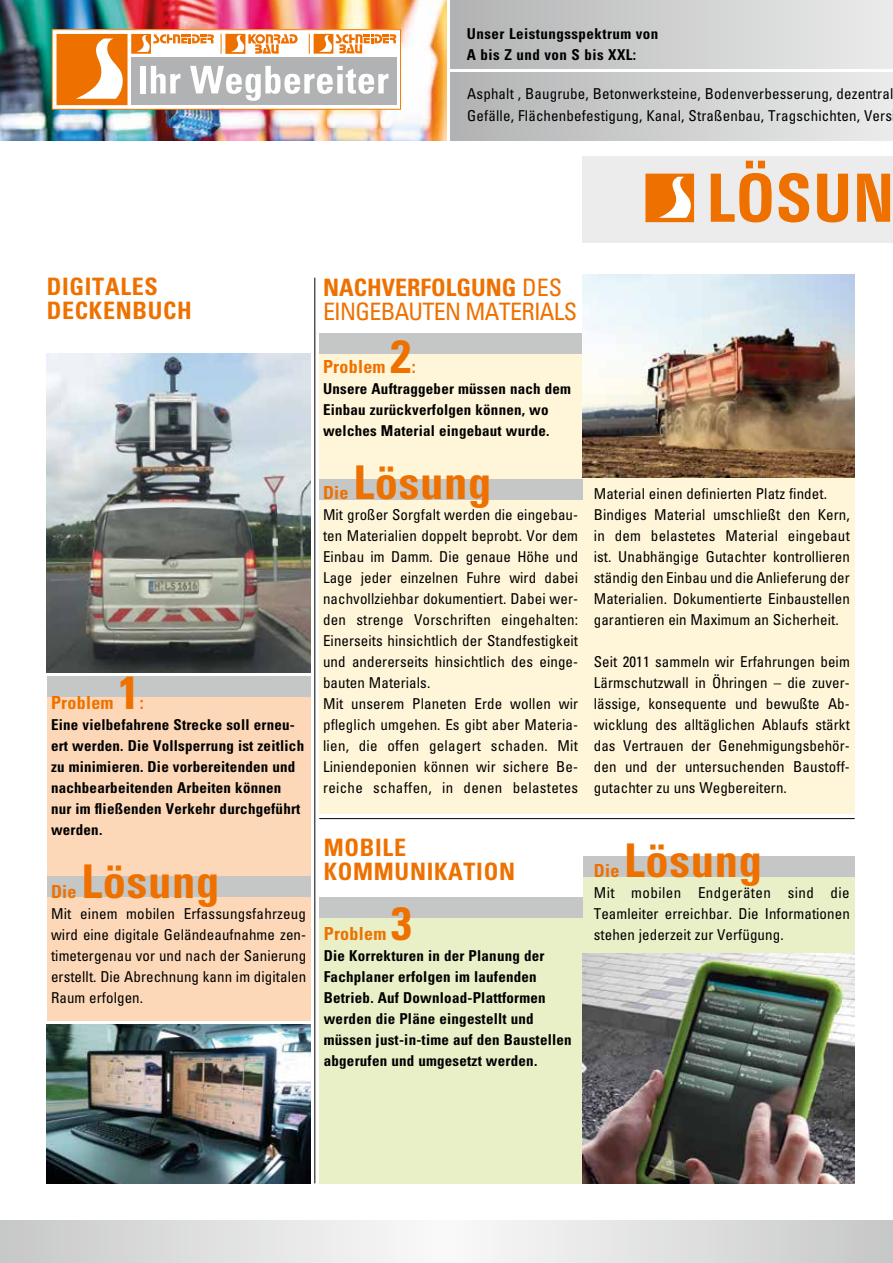
<style>
.page{position:relative;width:893px;height:1263px;background:#fff}
.page>*{position:absolute;margin:0;border:0;box-sizing:border-box;transform-origin:0 0}
.t1{font:700 condensed 72px "Unitus T";letter-spacing:.02em;color:#ee7100}
.t2{font:700 condensed 46.5px "Univers";letter-spacing:.015em;color:#ee7100}
.t3{font:700 condensed 24px/24px "Univers";letter-spacing:.03em;color:#ee7100}
.t4{font:condensed 24px/24px "Univers";letter-spacing:-.03em;color:#ee7100}
.t5{font:700 condensed 18px "Univers";letter-spacing:.015em;color:#ee7100}
.t6{font:condensed 15px/21px "Univers";letter-spacing:.005em;color:#000;text-align:justify}
.t7{font:700 condensed 15px/21px "Univers";letter-spacing:.015em;color:#000}
.s1{font-weight:700}
</style>
<div class="page">
<div style="left:319px;top:856px;width:536px;height:327px;background:#e9efc6"></div>
<div style="left:315px;top:819px;width:268px;height:99px;background:#fff"></div>
<div style="left:583px;top:156px;width:310px;height:87px;background:#ececed"></div>
<svg style="left:0;top:1220px;width:893px;height:43px"></svg>
<svg style="left:645px;top:174px;width:49px;height:48px;background:#f1933d"></svg>
<div style="left:319px;top:354px;width:536px;height:460px;background:#fff5d8"></div>
<div style="left:47px;top:676px;width:263px;height:344px;background:#fcd8b8"></div>
<hr style="left:319px;top:818px;width:536px;height:1px;background:#000">
<div style="left:47px;top:676px;width:263px;height:21px;background:#c5c6c6"></div>
<div style="left:47px;top:876px;width:263px;height:21px;background:#c5c6c6"></div>
<div style="left:319px;top:333px;width:264px;height:21px;background:#c5c6c6"></div>
<div style="left:583px;top:856px;width:272px;height:21px;background:#c5c6c6"></div>
<div style="left:319px;top:897px;width:264px;height:21px;background:#c5c6c6"></div>
<div style="left:319px;top:479px;width:264px;height:20px;background:#c5c6c6"></div>
<img style="left:47px;top:354px;width:263px;height:319px">
<img style="left:47px;top:1025px;width:263px;height:158px">
<hr style="left:315px;top:278px;width:1px;height:905px;background:#000">
<img style="left:583px;top:275px;width:272px;height:203px">
<img style="left:583px;top:953px;width:272px;height:230px">
<div style="left:451px;top:0;width:442px;height:68px;background:linear-gradient(to right,#b1b2b3,#ebecec)"></div>
<div style="left:451px;top:72px;width:442px;height:68px;background:linear-gradient(to right,#b1b2b3,#ebecec)"></div>
<img style="left:0;top:0;width:446px;height:140px">
<div style="left:52px;top:30px;width:349px;height:79px;background:#fff"></div>
<div style="left:52px;top:29px;width:349px;height:81px;border:1px solid #ef7c00"></div>
<svg style="left:57px;top:34px;width:339px;height:71px"></svg>
<p class="t7" style="left:467px;top:23px;width:193px">Unser Leistungsspektrum von<br>A bis Z und von S bis XXL:</p>
<p class="t6" style="left:467px;top:82px;width:428px;line-height:22.5px">Asphalt , Baugrube, Betonwerksteine, Bodenverbesserung, dezentral<br>Gefälle, Flächenbefestigung, Kanal, Straßenbau, Tragschichten, Vers</p>
<h1 class="t1" style="left:707px;top:156px;width:188px">LÖSUN</h1>
<h3 class="t3" style="left:47px;top:274px;width:147px">DIGITALES<br>DECKENBUCH</h3>
<h2 class="t2" style="left:119px;top:664px;width:22px">1</h2>
<p class="t5" style="left:51px;top:691px;width:64px">Problem</p>
<p class="t5" style="left:140px;top:691px;width:5px">:</p>
<p class="t7" style="left:51px;top:714px;width:255px">Eine vielbefahrene Strecke soll erneu&shy;ert werden. Die Vollsperrung ist zeitlich zu minimieren. Die vorbereitenden und nachbearbeitenden Arbeiten können nur im fließenden Verkehr durchgeführt werden.</p>
<h2 class="t2" style="left:82px;top:853px;width:139px">Lösung</h2>
<p class="t6" style="left:51px;top:903px;width:257px">Mit einem mobilen Erfassungsfahrzeug wird eine digitale Geländeaufnahme zen&shy;timetergenau vor und nach der Sanierung erstellt. Die Abrechnung kann im digitalen Raum erfolgen.</p>
<p class="t5" style="left:51px;top:880px;width:27px">Die</p>
<h3 class="t4" style="left:323px;top:275px;width:256px"><span class="s1">NACHVERFOLGUNG</span> DES<br>EINGEBAUTEN MATERIALS</h3>
<p class="t5" style="left:323px;top:355px;width:64px">Problem</p>
<h2 class="t2" style="left:391px;top:328px;width:22px">2</h2>
<p class="t5" style="left:412px;top:355px;width:5px">:</p>
<p class="t7" style="left:323px;top:378px;width:250px">Unsere Auftraggeber müssen nach dem<br>Einbau zurückverfolgen können, wo welches Material eingebaut wurde.</p>
<h2 class="t2" style="left:353px;top:454px;width:139px">Lösung</h2>
<p class="t6" style="left:323px;top:504px;width:257px;text-align:left">Mit großer Sorgfalt werden die eingebau&shy;ten Materialien doppelt beprobt. Vor dem Einbau im Damm. Die genaue Höhe und Lage jeder einzelnen Fuhre wird dabei nachvollziehbar dokumentiert. Dabei wer&shy;den strenge Vorschriften eingehalten:<br>Einerseits hinsichtlich der Standfestigkeit und andererseits hinsichtlich des einge&shy;bauten Materials.<br>Mit unserem Planeten Erde wollen wir pfleglich umgehen. Es gibt aber Materia&shy;lien, die offen gelagert schaden. Mit Liniendeponien können wir sichere Be&shy;reiche schaffen, in denen belastetes</p>
<p class="t5" style="left:323px;top:481px;width:27px">Die</p>
<p class="t6" style="left:594px;top:483px;width:258px;text-align:left">Material einen definierten Platz findet.<br>Bindiges Material umschließt den Kern, in dem belastetes Material eingebaut ist. Unabhängige Gutachter kontrollieren ständig den Einbau und die Anlieferung der Materialien. Dokumentierte Einbaustellen garantieren ein Maximum an Sicherheit.</p>
<p class="t6" style="left:594px;top:651px;width:258px">Seit 2011 sammeln wir Erfahrungen beim Lärmschutzwall in Öhringen – die zuver&shy;lässige, konsequente und bewußte Ab&shy;wicklung des alltäglichen Ablaufs stärkt das Vertrauen der Genehmigungsbehör&shy;den und der untersuchenden Baustoff&shy;gutachter zu uns Wegbereitern.</p>
<h3 class="t3" style="left:324px;top:835px;width:193px">MOBILE<br>KOMMUNIKATION</h3>
<h2 class="t2" style="left:391px;top:895px;width:22px">3</h2>
<p class="t7" style="left:324px;top:945px;width:249px">Die Korrekturen in der Planung der Fachplaner erfolgen im laufenden Betrieb. Auf Download-Plattformen werden die Pläne eingestellt und müssen just-in-time auf den Baustellen abgerufen und umgesetzt werden.</p>
<p class="t5" style="left:324px;top:922px;width:64px">Problem</p>
<h2 class="t2" style="left:624px;top:832px;width:139px">Lösung</h2>
<p class="t6" style="left:594px;top:882px;width:258px">Mit mobilen Endgeräten sind die Teamleiter erreichbar. Die Informationen stehen jederzeit zur Verfügung.</p>
<p class="t5" style="left:594px;top:859px;width:27px">Die</p>
</div>
